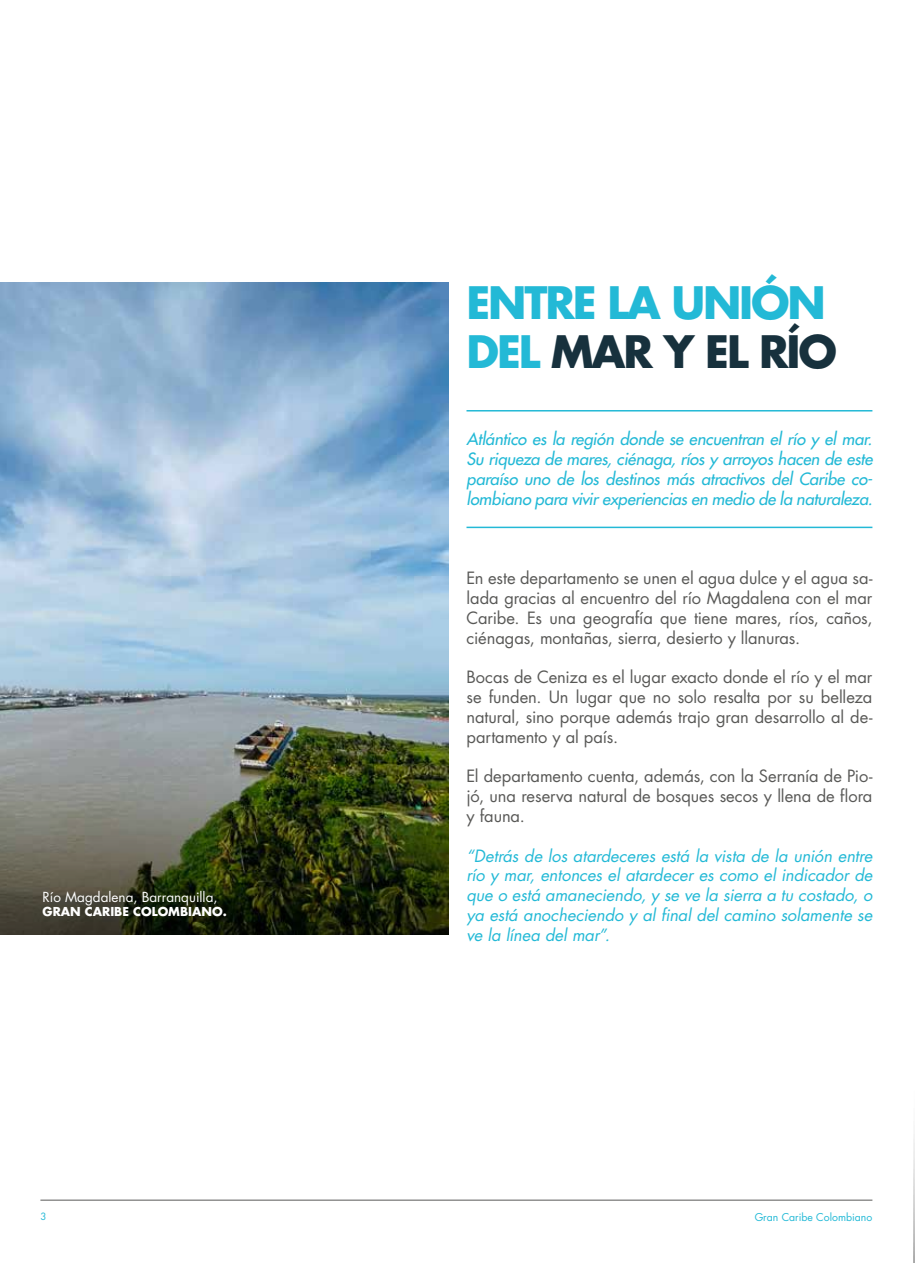
<style>
.page{position:relative;width:915px;height:1263px;background:#fff}
.page>*{position:absolute;margin:0;border:0;box-sizing:border-box;transform-origin:0 0}
.t1{font:700 43.5px/49.5px "Futura Std";letter-spacing:-.05em;color:#23b9d6}
.t2{font:16.5px/19.8px "Futura Std";letter-spacing:-.005em;color:#595957;text-align:justify}
.t3{font:italic 16.5px/19.8px "Futura Std";letter-spacing:-.005em;color:#23b9d6;text-align:justify}
.t4{font:italic 500 16.5px/19.8px "Futura Std";letter-spacing:-.01em;color:#23b9d6;text-align:justify}
.t5{font:13.5px "Futura Std";color:#fff}
.t6{font:700 12px "Futura Std";color:#fff}
.t7{font:10.5px "Futura Std";color:#23b9d6}
.t8{font:9.75px "Futura Std";color:#23b9d6}
.s1{color:#17313d}
</style>
<div class="page">
<hr style="left:40px;top:1200px;width:832px;height:1px;background:#595957">
<hr style="left:913px;top:1061px;width:1px;height:202px;background:#000">
<img style="left:0;top:283px;width:448px;height:428px">
<img style="left:0;top:711px;width:448px;height:224px">
<hr style="left:466px;top:527px;width:406px;height:1px;background:#23b9d6">
<hr style="left:466px;top:410px;width:406px;height:1px;background:#23b9d6">
<h1 class="t1" style="left:466px;top:277px;width:372px">ENTRE LA UNIÓN<br>DEL <span class="s1">MAR Y EL RÍO</span></h1>
<p class="t5" style="left:43px;top:888px;width:176px">Río Magdalena, Barranquilla,</p>
<p class="t6" style="left:43px;top:904px;width:186px">GRAN CARIBE COLOMBIANO.</p>
<p class="t4" style="left:466px;top:430px;width:407px">Atlántico es la región donde se encuentran el río y el mar.<br>Su riqueza de mares, ciénaga, ríos y arroyos hacen de este paraíso uno de los destinos más atractivos del Caribe co&shy;lombiano para vivir experiencias en medio de la naturaleza.</p>
<p class="t2" style="left:466px;top:568px;width:407px">En este departamento se unen el agua dulce y el agua sa&shy;lada gracias al encuentro del río Magdalena con el mar Caribe. Es una geografía que tiene mares, ríos, caños, ciénagas, montañas, sierra, desierto y llanuras.</p>
<p class="t2" style="left:466px;top:667px;width:407px">Bocas de Ceniza es el lugar exacto donde el río y el mar se funden. Un lugar que no solo resalta por su belleza natural, sino porque además trajo gran desarrollo al de&shy;partamento y al país.</p>
<p class="t2" style="left:466px;top:766px;width:407px">El departamento cuenta, además, con la Serranía de Pio&shy;jó, una reserva natural de bosques secos y llena de flora y fauna.</p>
<p class="t3" style="left:466px;top:846px;width:407px">“Detrás de los atardeceres está la vista de la unión entre río y mar, entonces el atardecer es como el indicador de que o está amaneciendo, y se ve la sierra a tu costado, o ya está anocheciendo y al final del camino solamente se ve la línea del mar”.</p>
<p class="t8" style="left:40px;top:1210px;width:8px">3</p>
<p class="t7" style="left:754px;top:1211px;width:119px">Gran Caribe Colombiano</p>
</div>
